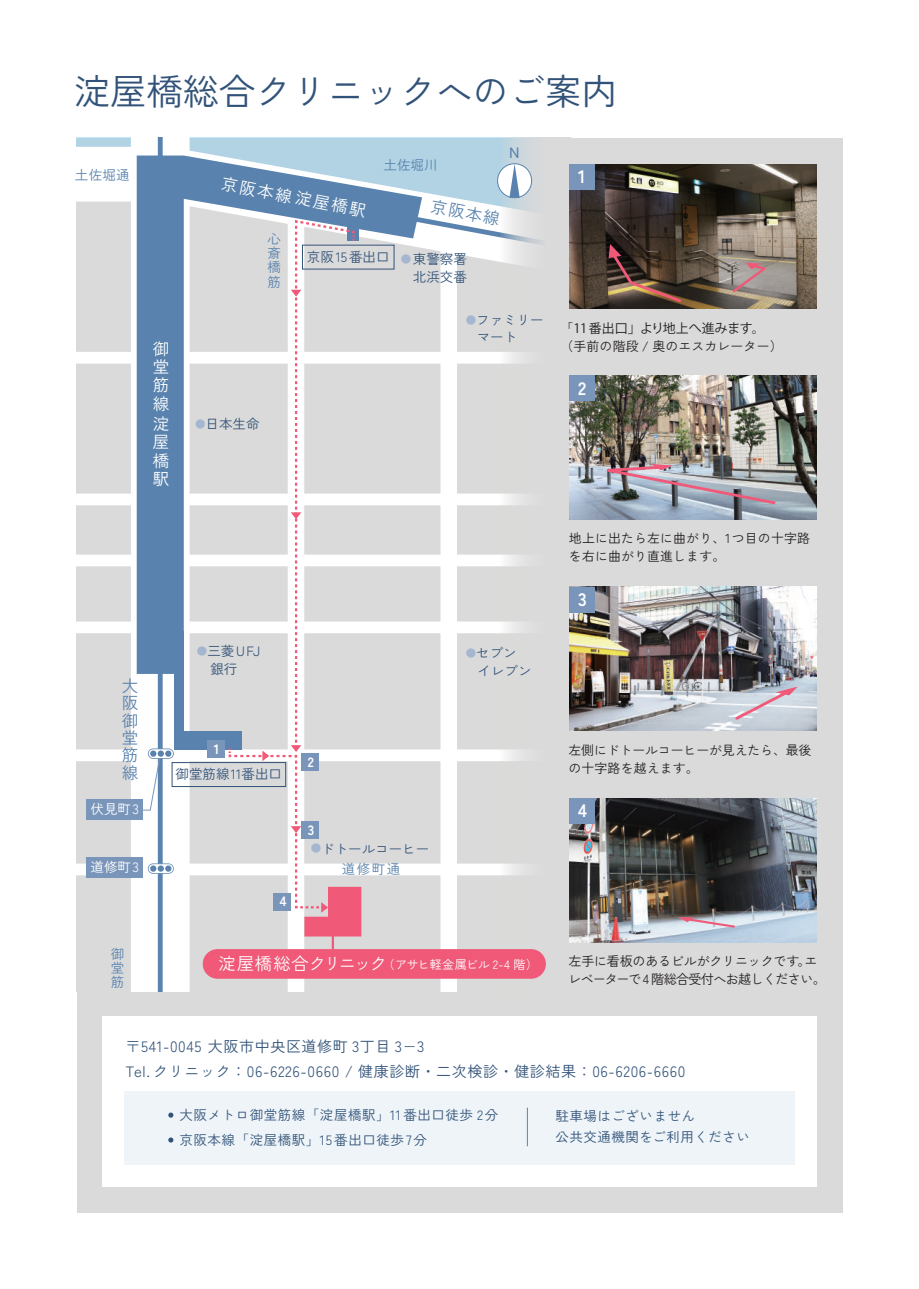
<style>
.page{position:relative;width:919px;height:1289px;background:#fff}
.page>*{position:absolute;margin:0;border:0;box-sizing:border-box;transform-origin:0 0}
.t1{font:36.15px "Zen Kaku Gothic New";color:#325379}
.t2{font:700 18px "Zen Kaku Gothic New";color:#fff}
.t3{font:16.5px/18.3px "Zen Kaku Gothic New";color:#fff;text-align:justify}
.t4{font:16.5px/17.4px "Zen Kaku Gothic New";color:#5983ae;text-align:justify}
.t5{font:15px/25.2px "Zen Kaku Gothic New";letter-spacing:.04em;color:#325379}
.t6{font:500 15px "Zen Kaku Gothic New";color:#5983ae}
.t7{font:13.5px/18px "Zen Kaku Gothic New";letter-spacing:.04em;color:#325379}
.t8{font:13.5px/16.5px "Zen Kaku Gothic New";color:#325379}
.t9{font:13.5px/14.2px "Zen Kaku Gothic New";letter-spacing:.02em;color:#5983ae;text-align:justify}
.t10{font:13.5px "Zen Kaku Gothic New";color:#fff}
.t11{font:700 13.5px "Zen Kaku Gothic New";color:#fff}
.t12{font:13.2px/18px "Zen Kaku Gothic New";letter-spacing:-.035em;color:#231f20}
.t13{font:12.9px/18px "Zen Kaku Gothic New";letter-spacing:.01em;color:#231f20}
.t14{font:12.9px/18px "Zen Kaku Gothic New";letter-spacing:-.01em;color:#231f20}
.t15{font:12.9px "Koz Go Pr 6 N";letter-spacing:.01em;color:#231f20}
.t16{font:12px "Zen Kaku Gothic New";letter-spacing:-.03em;color:#fff}
.s1{font-size:10.5px;color:#a5b6d0}
.s2{font-size:17.25px}
.s3{font-family:"Zen Kaku Gothic New"}
</style>
<div class="page">
<div style="left:77px;top:138px;width:765px;height:1074px;background:#dadada"></div>
<svg style="left:77px;top:138px;width:422px;height:66px;background:#c6deeb"></svg>
<div style="left:131px;top:138px;width:58px;height:853px;background:#fff"></div>
<div style="left:77px;top:352px;width:467px;height:11px;background:#fff"></div>
<div style="left:77px;top:493px;width:467px;height:12px;background:#fff"></div>
<div style="left:77px;top:554px;width:467px;height:12px;background:#fff"></div>
<div style="left:77px;top:621px;width:467px;height:12px;background:#fff"></div>
<div style="left:77px;top:749px;width:467px;height:12px;background:#fff"></div>
<div style="left:77px;top:863px;width:467px;height:12px;background:#fff"></div>
<div style="left:288px;top:210px;width:16px;height:781px;background:#fff"></div>
<div style="left:440px;top:210px;width:17px;height:781px;background:#fff"></div>
<div style="left:158px;top:138px;width:5px;height:853px;background:#5983ae"></div>
<svg style="left:137px;top:155px;width:285px;height:519px;fill:#5983ae"></svg>
<div style="left:174px;top:631px;width:10px;height:118px;background:#5983ae"></div>
<div style="left:175px;top:731px;width:66px;height:18px;background:#5983ae"></div>
<div style="left:172px;top:762px;width:114px;height:25px;border:1px solid #325379"></div>
<svg style="left:148px;top:863px;width:26px;height:10px"></svg>
<div style="left:86px;top:799px;width:57px;height:20px;background:#7a95ba"></div>
<div style="left:86px;top:857px;width:57px;height:20px;background:#7a95ba"></div>
<img style="left:569px;top:798px;width:247px;height:144px">
<img style="left:569px;top:587px;width:247px;height:144px">
<img style="left:569px;top:164px;width:247px;height:144px">
<img style="left:569px;top:375px;width:247px;height:144px">
<div style="left:102px;top:1016px;width:714px;height:170px;background:#fff"></div>
<div style="left:497px;top:164px;width:34px;height:34px;background:#fff;border-radius:50%"></div>
<div style="left:497px;top:163px;width:35px;height:35px;border:1px solid #5983ae;border-radius:50%"></div>
<svg style="left:509px;top:164px;width:10px;height:34px"></svg>
<div style="left:207px;top:740px;width:17px;height:17px;background:#7a95ba"></div>
<div style="left:569px;top:164px;width:25px;height:26px;background:#7a95ba"></div>
<div style="left:569px;top:375px;width:25px;height:26px;background:#7a95ba"></div>
<div style="left:569px;top:587px;width:25px;height:25px;background:#7a95ba"></div>
<div style="left:569px;top:798px;width:25px;height:25px;background:#7a95ba"></div>
<div style="left:203px;top:949px;width:343px;height:29px;background:#f05978;border-radius:15px"></div>
<svg style="left:143px;top:748px;width:31px;height:62px"></svg>
<hr style="left:332px;top:930px;width:2px;height:24px;background:#f05978">
<svg style="left:227px;top:204px;width:317px;height:732px"></svg>
<img style="left:585px;top:464px;width:192px;height:42px">
<svg style="left:730px;top:262px;width:39px;height:32px"></svg>
<svg style="left:608px;top:244px;width:75px;height:60px;background:#543d31"></svg>
<svg style="left:733px;top:686px;width:64px;height:36px"></svg>
<svg style="left:677px;top:917px;width:59px;height:12px"></svg>
<div style="left:124px;top:1091px;width:670px;height:73px;background:#eef4f8"></div>
<svg style="left:168px;top:1112px;width:5px;height:5px"></svg>
<svg style="left:168px;top:1137px;width:5px;height:5px"></svg>
<hr style="left:527px;top:1107px;width:1px;height:39px;background:#5983ae">
<h1 class="t1" style="left:74px;top:70px;width:544px">淀屋橋総合クリニックへのご案内</h1>
<p class="t9" style="left:75px;top:168px;width:56px">土佐堀通</p>
<p class="t3" style="left:153px;top:339px;width:18px">御堂筋線</p>
<p class="t3" style="left:153px;top:415px;width:18px">淀屋橋駅</p>
<p class="t3" style="left:223px;top:174px;width:148px;rotate:11deg">京阪本線淀屋橋駅</p>
<p class="t9" style="left:383px;top:157px;width:55px">土佐堀川</p>
<p class="t4" style="left:433px;top:197px;width:71px;rotate:11deg">京阪本線</p>
<p class="t9" style="left:267px;top:232px;width:15px">心斎橋筋</p>
<p class="t8" style="left:307px;top:248px;width:84px">京阪15番出口</p>
<p class="t8" style="left:400px;top:250px;width:68px;line-height:18px;text-align:right"><span class="s1">●</span> 東警察署北浜交番</p>
<p class="t6" style="left:509px;top:143px;width:12px">N</p>
<p class="t7" style="left:195px;top:415px;width:66px"><span class="s1">●</span>日本生命</p>
<p class="t8" style="left:476px;top:312px;width:68px;text-indent:-11px"><span class="s1">●</span>ファミリーマート</p>
<p class="t4" style="left:122px;top:677px;width:18px">大阪御堂筋線</p>
<p class="t10" style="left:91px;top:801px;width:50px">伏見町3</p>
<p class="t10" style="left:91px;top:859px;width:50px">道修町3</p>
<p class="t9" style="left:111px;top:946px;width:14px">御堂筋</p>
<p class="t7" style="left:197px;top:641px;width:65px"><span class="s1">●</span>三菱UFJ　銀行</p>
<p class="t11" style="left:214px;top:740px;width:7px">1</p>
<p class="t8" style="left:176px;top:765px;width:108px">御堂筋線11番出口</p>
<p class="t11" style="left:280px;top:892px;width:8px">4</p>
<p class="t11" style="left:308px;top:753px;width:8px">2</p>
<p class="t11" style="left:308px;top:821px;width:8px">3</p>
<p class="t8" style="left:311px;top:840px;width:120px"><span class="s1">●</span>ドトールコーヒー</p>
<p class="t9" style="left:342px;top:862px;width:60px">道修町通</p>
<p class="t7" style="left:477px;top:644px;width:55px;text-indent:-12px"><span class="s1">●</span>セブンイレブン</p>
<p class="t16" style="left:218px;top:957px;width:321px"><span class="s2">淀屋橋総合クリニック</span>（アサヒ軽金属ビル 2-4 階）</p>
<h2 class="t2" style="left:578px;top:165px;width:9px">1</h2>
<p class="t15" style="left:560px;top:320px;width:205px"><span class="s3">「</span>11番出口」より地上へ進みます。</p>
<p class="t13" style="left:560px;top:337px;width:223px">（手前の階段 / 奥のエスカレーター）</p>
<h2 class="t2" style="left:578px;top:376px;width:10px">2</h2>
<p class="t13" style="left:569px;top:529px;width:242px">地上に出たら左に曲がり、1つ目の十字路を右に曲がり直進します。</p>
<h2 class="t2" style="left:578px;top:588px;width:10px">3</h2>
<p class="t14" style="left:568px;top:740px;width:244px">左側にドトールコーヒーが見えたら、最後の十字路を越えます。</p>
<h2 class="t2" style="left:578px;top:799px;width:10px">4</h2>
<p class="t12" style="left:568px;top:952px;width:259px">左手に看板のあるビルがクリニックです。エレベーターで 4 階総合受付へお越しください。</p>
<p class="t5" style="left:125px;top:1033px;width:561px">〒541-0045 大阪市中央区道修町 3丁目 3−3<br>Tel. クリニック：06-6226-0660 / 健康診断・二次検診・健診結果：06-6206-6660</p>
<p class="t7" style="left:179px;top:1102px;width:320px;line-height:24.9px">大阪メトロ御堂筋線「淀屋橋駅」11 番出口徒歩 2分京阪本線「淀屋橋駅」15 番出口徒歩 7分</p>
<p class="t7" style="left:555px;top:1105px;width:196px;line-height:21px">駐車場はございません<br>公共交通機関をご利用ください</p>
</div>
